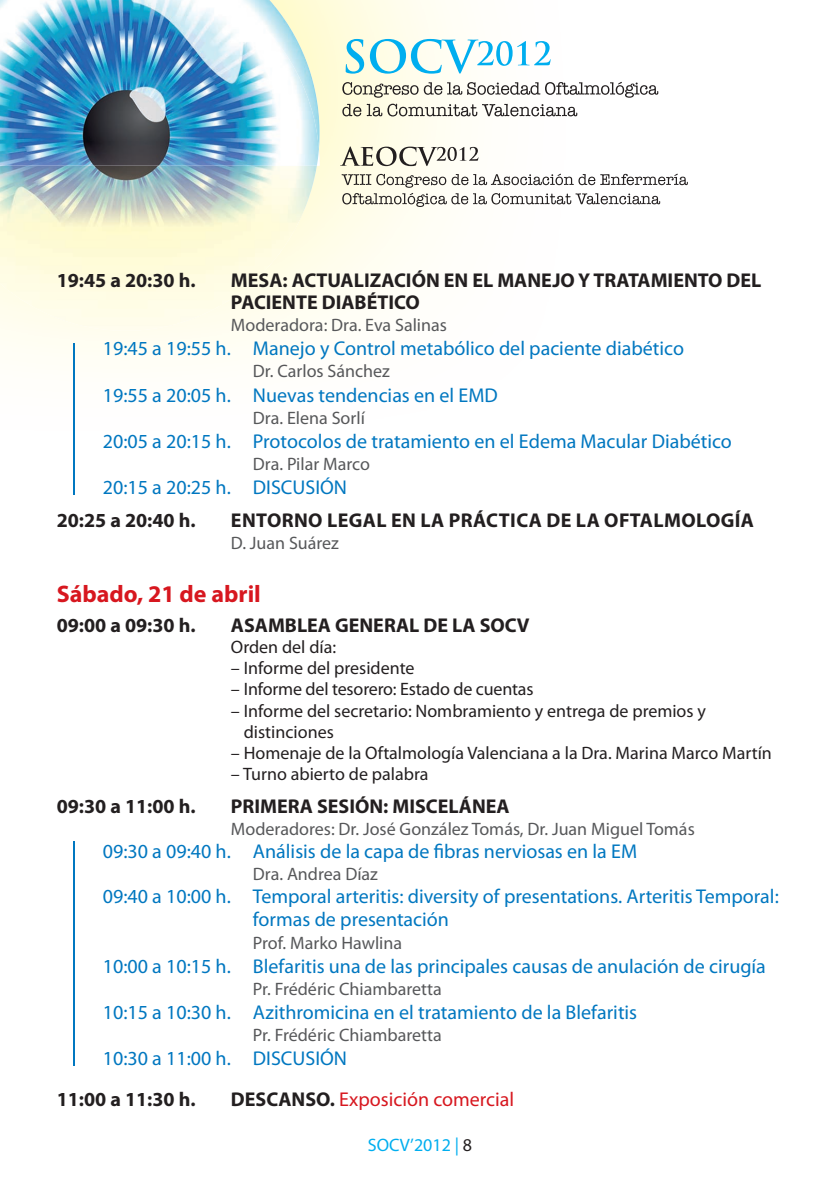
<style>
.page{position:relative;width:840px;height:1191px;background:#fff}
.page>*{position:absolute;margin:0;border:0;box-sizing:border-box;transform-origin:0 0}
.t1{font:700 24px "Myriad Pro";color:#d7171f}
.t2{font:20px/23px "Myriad Pro";color:#0077c0}
.t3{font:700 20px/22px "Myriad Pro";color:#231f20}
.t4{font:700 20px "Myriad Pro";letter-spacing:.02em;color:#231f20}
.t5{font:20px "Myriad Pro";color:#d7171f}
.t6{font:18px/21px "Myriad Pro";color:#231f20}
.t7{font:18px "Myriad Pro";color:#57585a}
.t8{font:18px "Myriad Pro";color:#00aeef}
.s1{font-weight:700;color:#231f20}
.s2{color:#231f20}
</style>
<div class="page">
<img style="left:0;top:0;width:627px;height:483px">
<img style="left:0;top:166px;width:319px;height:165px">
<img style="left:0;top:0;width:319px;height:166px">
<svg style="left:342px;top:104px;width:235px;height:12px"></svg>
<svg style="left:342px;top:82px;width:316px;height:16px"></svg>
<svg style="left:345px;top:39px;width:205px;height:35px"></svg>
<svg style="left:341px;top:174px;width:346px;height:33px"></svg>
<svg style="left:340px;top:146px;width:138px;height:20px"></svg>
<hr style="left:74px;top:841px;width:1px;height:225px;background:#0077c0">
<hr style="left:74px;top:342px;width:1px;height:152px;background:#0077c0">
<p class="t3" style="left:57px;top:269px;width:140px">19:45 a 20:30 h.</p>
<p class="t3" style="left:231px;top:269px;width:531px">MESA: ACTUALIZACIÓN EN EL MANEJO Y TRATAMIENTO DEL<br>PACIENTE DIABÉTICO</p>
<p class="t7" style="left:231px;top:314px;width:217px">Moderadora: Dra. Eva Salinas</p>
<p class="t2" style="left:103px;top:337px;width:582px">19:45 a 19:55 h. Manejo y Control metabólico del paciente diabético</p>
<p class="t7" style="left:253px;top:360px;width:138px">Dr. Carlos Sánchez</p>
<p class="t2" style="left:103px;top:383px;width:396px">19:55 a 20:05 h. Nuevas tendencias en el EMD</p>
<p class="t7" style="left:253px;top:406px;width:113px">Dra. Elena Sorlí</p>
<p class="t2" style="left:103px;top:429px;width:630px">20:05 a 20:15 h. Protocolos de tratamiento en el Edema Macular Diabético</p>
<p class="t7" style="left:253px;top:452px;width:118px">Dra. Pilar Marco</p>
<p class="t2" style="left:103px;top:475px;width:246px">20:15 a 20:25 h. DISCUSIÓN</p>
<p class="t3" style="left:57px;top:509px;width:140px">20:25 a 20:40 h.</p>
<p class="t4" style="left:231px;top:507px;width:524px">ENTORNO LEGAL EN LA PRÁCTICA DE LA OFTALMOLOGÍA</p>
<p class="t7" style="left:231px;top:532px;width:109px">D. Juan Suárez</p>
<p class="t1" style="left:57px;top:578px;width:205px">Sábado, 21 de abril</p>
<p class="t3" style="left:57px;top:614px;width:140px">09:00 a 09:30 h.</p>
<p class="t3" style="left:231px;top:614px;width:300px">ASAMBLEA GENERAL DE LA SOCV</p>
<p class="t6" style="left:231px;top:636px;width:107px">Orden del día:</p>
<p class="t6" style="left:231px;top:657px;width:185px">– Informe del presidente</p>
<p class="t6" style="left:231px;top:678px;width:304px">– Informe del tesorero: Estado de cuentas</p>
<p class="t6" style="left:244px;top:699px;width:463px;text-indent:-13px">– Informe del secretario: Nombramiento y entrega de premios y distinciones</p>
<p class="t6" style="left:231px;top:742px;width:542px">– Homenaje de la Oftalmología Valenciana a la Dra. Marina Marco Martín</p>
<p class="t6" style="left:231px;top:763px;width:199px">– Turno abierto de palabra</p>
<p class="t3" style="left:57px;top:794px;width:140px">09:30 a 11:00 h.</p>
<p class="t3" style="left:231px;top:794px;width:280px">PRIMERA SESIÓN: MISCELÁNEA</p>
<p class="t7" style="left:231px;top:818px;width:465px">Moderadores: Dr. José González Tomás, Dr. Juan Miguel Tomás</p>
<p class="t2" style="left:103px;top:839px;width:535px">09:30 a 09:40 h. Análisis de la capa de bras nerviosas en la EM</p>
<p class="t7" style="left:253px;top:863px;width:126px">Dra. Andrea Díaz</p>
<p class="t2" style="left:253px;top:885px;width:527px;text-indent:-150px">09:40 a 10:00 h. Temporal arteritis: diversity of presentations. Arteritis Temporal: formas de presentación</p>
<p class="t7" style="left:253px;top:931px;width:151px">Prof. Marko Hawlina</p>
<p class="t2" style="left:103px;top:954px;width:664px">10:00 a 10:15 h. Blefaritis una de las principales causas de anulación de cirugía</p>
<p class="t7" style="left:253px;top:977px;width:190px">Pr. Frédéric Chiambaretta</p>
<p class="t2" style="left:103px;top:1000px;width:535px">10:15 a 10:30 h. Azithromicina en el tratamiento de la Blefaritis</p>
<p class="t7" style="left:253px;top:1023px;width:190px">Pr. Frédéric Chiambaretta</p>
<p class="t2" style="left:103px;top:1046px;width:246px">10:30 a 11:00 h. DISCUSIÓN</p>
<p class="t3" style="left:57px;top:1087px;width:140px">11:00 a 11:30 h.</p>
<p class="t5" style="left:231px;top:1086px;width:285px"><span class="s1">DESCANSO.</span> Exposición comercial</p>
<p class="t8" style="left:367px;top:1134px;width:106px">SOCV’2012 | <span class="s2">8</span></p>
</div>
